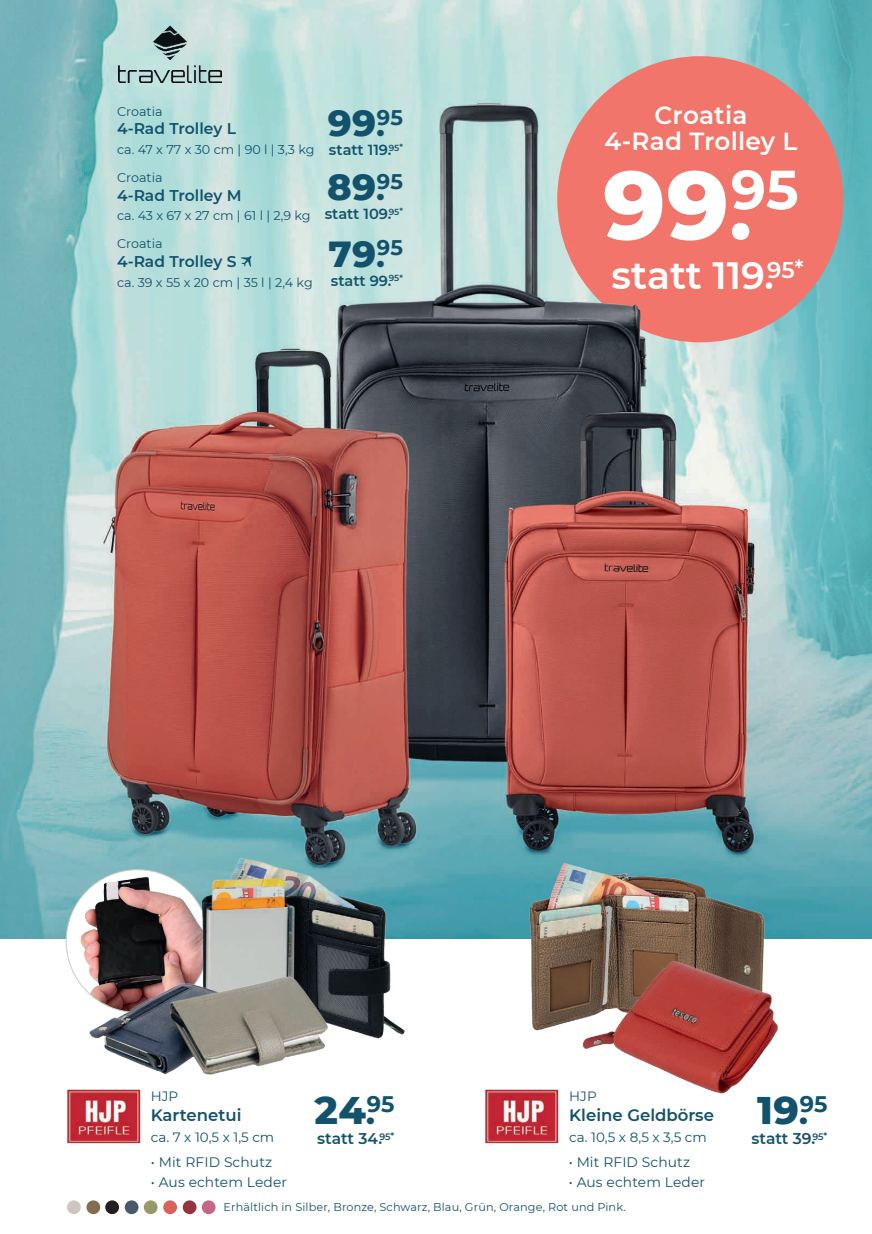
<style>
.page{position:relative;width:872px;height:1234px;background:#fff}
.page>*{position:absolute;margin:0;border:0;box-sizing:border-box;transform-origin:0 0}
.t1{font:800 96.15px "Montserrat";color:#fff}
.t2{font:800 39.3px "Montserrat";color:#13526c}
.t3{font:600 37.95px "Montserrat";color:#fff}
.t4{font:800 37.05px "Montserrat";color:#13526c}
.t5{font:600 24.75px/26.1px "Montserrat";letter-spacing:.01em;color:#fff;text-align:center}
.t6{font:600 16.5px "Montserrat";color:#13526c}
.t7{font:600 15.6px "Montserrat";color:#13526c}
.t8{font:600 15.45px "Montserrat";letter-spacing:-.005em;color:#13526c}
.t9{font:600 14.55px "Montserrat";color:#13526c}
.t10{font:13.8px "Montserrat";letter-spacing:.01em;color:#13526c}
.t11{font:13.5px "Montserrat";color:#13526c}
.t12{font:12.75px "Montserrat";color:#13526c}
.t13{font:11.25px "Montserrat";letter-spacing:.01em;color:#13526c}
.s1{font-size:29.25px}
.s2{font-size:75.9px}
.s3{font-size:31.05px}
</style>
<div class="page">
<img style="left:0;top:0;width:872px;height:938px">
<div style="left:557px;top:56px;width:286px;height:286px;background:#f2756b;border-radius:50%"></div>
<img style="left:517px;top:857px;width:263px;height:174px">
<img style="left:576px;top:949px;width:204px;height:145px">
<img style="left:572px;top:263px;width:125px;height:98px">
<img style="left:72px;top:869px;width:90px;height:119px">
<img style="left:162px;top:846px;width:285px;height:193px">
<img style="left:83px;top:966px;width:253px;height:109px">
<svg style="left:241px;top:256px;width:11px;height:11px"></svg>
<div style="left:202px;top:1199px;width:13px;height:14px;background:#c46684;border-radius:50%"></div>
<div style="left:144px;top:1199px;width:13px;height:14px;background:#979a68;border-radius:50%"></div>
<div style="left:163px;top:1199px;width:14px;height:14px;background:#d9625d;border-radius:50%"></div>
<div style="left:105px;top:1199px;width:14px;height:14px;background:#231f20;border-radius:50%"></div>
<div style="left:67px;top:1199px;width:14px;height:14px;background:#cdc7c0;border-radius:50%"></div>
<div style="left:183px;top:1199px;width:13px;height:14px;background:#96333e;border-radius:50%"></div>
<div style="left:125px;top:1199px;width:13px;height:14px;background:#4a586b;border-radius:50%"></div>
<div style="left:86px;top:1199px;width:14px;height:14px;background:#856b50;border-radius:50%"></div>
<img style="left:118px;top:25px;width:103px;height:58px">
<img style="left:67px;top:1089px;width:74px;height:55px">
<img style="left:485px;top:1089px;width:74px;height:55px">
<p class="t12" style="left:117px;top:102px;width:47px">Croatia</p>
<p class="t8" style="left:117px;top:118px;width:120px">4-Rad Trolley L</p>
<p class="t12" style="left:117px;top:141px;width:199px">ca. 47 x 77 x 30 cm | 90 l | 3,3 kg</p>
<p class="t12" style="left:117px;top:169px;width:47px">Croatia</p>
<p class="t8" style="left:117px;top:184px;width:126px">4-Rad Trolley M</p>
<p class="t12" style="left:117px;top:207px;width:195px">ca. 43 x 67 x 27 cm | 61 l | 2,9 kg</p>
<p class="t12" style="left:117px;top:235px;width:47px">Croatia</p>
<p class="t8" style="left:117px;top:250px;width:121px">4-Rad Trolley S</p>
<p class="t12" style="left:117px;top:273px;width:197px">ca. 39 x 55 x 20 cm | 35 l | 2,4 kg</p>
<h3 class="t4" style="left:328px;top:96px;width:77px">99<span class="s1">.</span><sup>95</sup></h3>
<p class="t9" style="left:329px;top:140px;width:75px">statt 119.<sup>95</sup><sup>*</sup></p>
<h3 class="t4" style="left:327px;top:160px;width:77px">89<span class="s1">.</span><sup>95</sup></h3>
<p class="t9" style="left:325px;top:204px;width:80px">statt 109.<sup>95</sup><sup>*</sup></p>
<h3 class="t4" style="left:328px;top:226px;width:76px">79<span class="s1">.</span><sup>95</sup></h3>
<p class="t9" style="left:331px;top:270px;width:74px">statt 99.<sup>95</sup><sup>*</sup></p>
<h3 class="t5" style="left:604px;top:101px;width:194px">Croatia<br>4-Rad Trolley L</h3>
<h1 class="t1" style="left:603px;top:134px;width:197px">99<span class="s2">.</span><sup>95</sup></h1>
<h3 class="t3" style="left:611px;top:248px;width:194px">statt 119.<sup>95</sup><sup>*</sup></h3>
<p class="t11" style="left:151px;top:1086px;width:29px">HJP</p>
<p class="t6" style="left:151px;top:1102px;width:92px">Kartenetui</p>
<p class="t11" style="left:151px;top:1127px;width:125px">ca. 7 x 10,5 x 1,5 cm</p>
<p class="t10" style="left:151px;top:1152px;width:123px">• Mit RFID Schutz</p>
<p class="t10" style="left:568px;top:1152px;width:123px">• Mit RFID Schutz</p>
<p class="t10" style="left:151px;top:1172px;width:138px">• Aus echtem Leder</p>
<p class="t10" style="left:568px;top:1172px;width:138px">• Aus echtem Leder</p>
<p class="t11" style="left:569px;top:1086px;width:29px">HJP</p>
<p class="t6" style="left:569px;top:1102px;width:146px">Kleine Geldbörse</p>
<p class="t11" style="left:569px;top:1127px;width:139px">ca. 10,5 x 8,5 x 3,5 cm</p>
<h2 class="t2" style="left:314px;top:1081px;width:81px">24<span class="s3">.</span><sup>95</sup></h2>
<p class="t7" style="left:317px;top:1127px;width:79px">statt 34.<sup>95</sup><sup>*</sup></p>
<p class="t13" style="left:223px;top:1198px;width:404px">Erhältlich in Silber, Bronze, Schwarz, Blau, Grün, Orange, Rot und Pink.</p>
<h2 class="t2" style="left:757px;top:1081px;width:72px">19<span class="s3">.</span><sup>95</sup></h2>
<p class="t7" style="left:751px;top:1127px;width:77px">statt 39.<sup>95</sup><sup>*</sup></p>
</div>
